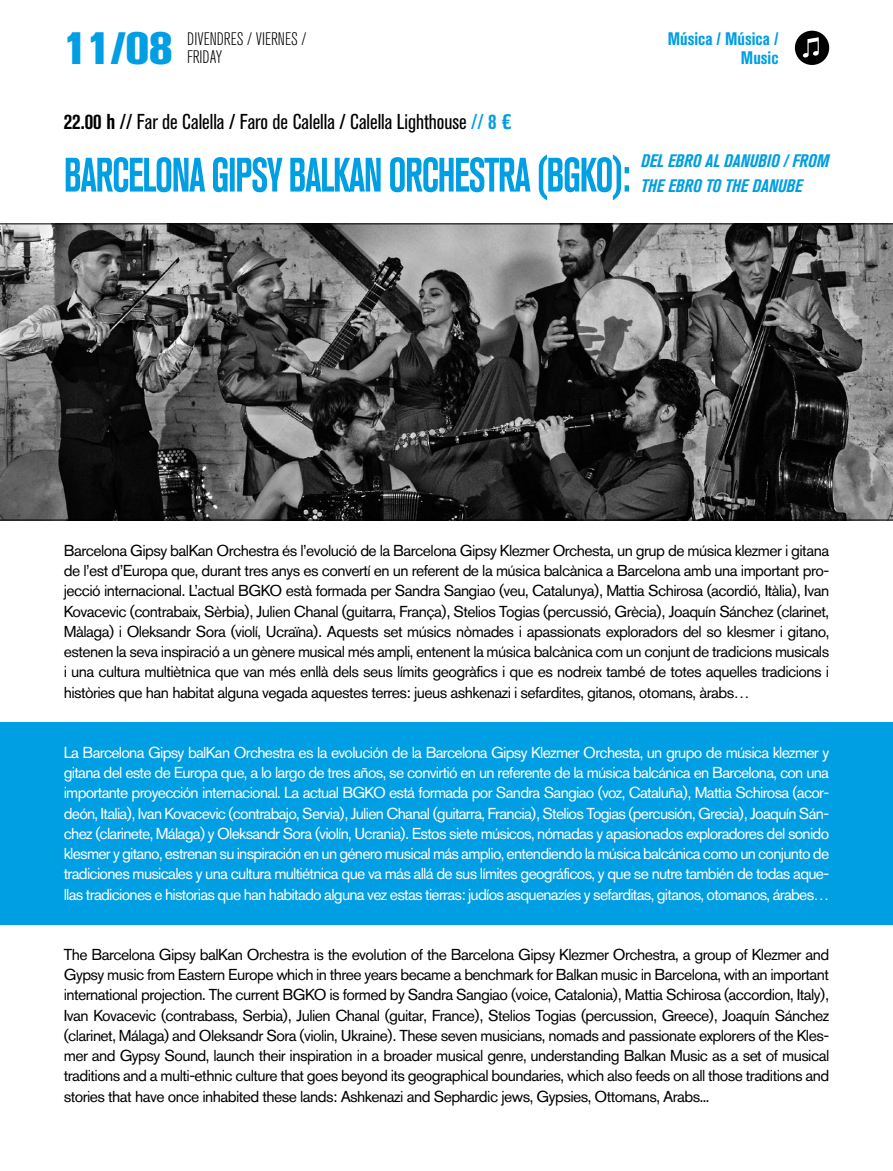
<style>
.page{position:relative;width:893px;height:1171px;background:#fff}
.page>*{position:absolute;margin:0;border:0;box-sizing:border-box;transform-origin:0 0}
.t1{font:800 45px "Akzidenz Grotesk BQ";color:#009ee3}
.t2{font:condensed 21.38px "Akzidenz Grotesk BQ";color:#000}
.t3{font:italic 700 condensed 18px/24.3px "Akzidenz Grotesk BQ";color:#009ee3}
.t4{font:300 condensed 18px/18px "Akzidenz Grotesk BQ";color:#000}
.t5{font:700 condensed 18px "Akzidenz Grotesk BQ";color:#009ee3}
.t6{font:15.75px/20.2px "Akzidenz Grotesk BQ";letter-spacing:-.035em;color:#000;text-align:justify}
.t7{font:15.75px/20.2px "Akzidenz Grotesk BQ";letter-spacing:-.045em;color:#fff;text-align:justify}
.s1{font-weight:700}
.s2{color:#009ee3}
.s3{font-weight:700;color:#009ee3}
</style>
<div class="page">
<img style="left:0;top:224px;width:893px;height:296px">
<div style="left:0;top:722px;width:893px;height:203px;background:#009ee3"></div>
<hr style="left:0;top:223px;width:893px;height:1px;background:#000">
<hr style="left:0;top:520px;width:893px;height:1px;background:#000">
<svg style="left:795px;top:31px;width:34px;height:34px"></svg>
<svg style="left:66px;top:155px;width:563px;height:45px"></svg>
<p class="t1" style="left:64px;top:22px;width:110px">11/08</p>
<p class="t4" style="left:187px;top:31px;width:121px">DIVENDRES / VIERNES /<br>FRIDAY</p>
<p class="t2" style="left:64px;top:109px;width:450px"><span class="s1">22.00 h</span> // Far de Calella / Faro de Calella / Calella Lighthouse <span class="s2">//</span> <span class="s3">8 €</span></p>
<p class="t5" style="left:668px;top:28px;width:112px">Música / Música /</p>
<p class="t5" style="left:741px;top:47px;width:39px">Music</p>
<p class="t3" style="left:641px;top:149px;width:190px">DEL EBRO AL DANUBIO / FROM<br>THE EBRO TO THE DANUBE</p>
<p class="t6" style="left:64px;top:540px;width:767px">Barcelona Gipsy balKan Orchestra és l’evolució de la Barcelona Gipsy Klezmer Orchesta, un grup de música klezmer i gitana de l’est d’Europa que, durant tres anys es convertí en un referent de la música balcànica a Barcelona amb una important pro&shy;jecció internacional. L’actual BGKO està formada per Sandra Sangiao (veu, Catalunya), Mattia Schirosa (acordió, Itàlia), Ivan Kovacevic (contrabaix, Sèrbia), Julien Chanal (guitarra, França), Stelios Togias (percussió, Grècia), Joaquín Sánchez (clarinet, Màlaga) i Oleksandr Sora (violí, Ucraïna). Aquests set músics nòmades i apassionats exploradors del so klesmer i gitano, estenen la seva inspiració a un gènere musical més ampli, entenent la música balcànica com un conjunt de tradicions musicals i una cultura multiètnica que van més enllà dels seus límits geogràfics i que es nodreix també de totes aquelles tradicions i històries que han habitat alguna vegada aquestes terres: jueus ashkenazi i sefardites, gitanos, otomans, àrabs…</p>
<p class="t7" style="left:64px;top:742px;width:767px">La Barcelona Gipsy balKan Orchestra es la evolución de la Barcelona Gipsy Klezmer Orchesta, un grupo de música klezmer y gitana del este de Europa que, a lo largo de tres años, se convirtió en un referente de la música balcánica en Barcelona, con una importante proyección internacional. La actual BGKO está formada por Sandra Sangiao (voz, Cataluña), Mattia Schirosa (acor&shy;deón, Italia), Ivan Kovacevic (contrabajo, Servia), Julien Chanal (guitarra, Francia), Stelios Togias (percusión, Grecia), Joaquín Sán&shy;chez (clarinete, Málaga) y Oleksandr Sora (violín, Ucrania). Estos siete músicos, nómadas y apasionados exploradores del sonido klesmer y gitano, estrenan su inspiración en un género musical más amplio, entendiendo la música balcánica como un conjunto de tradiciones musicales y una cultura multiétnica que va más allá de sus límites geográficos, y que se nutre también de todas aque&shy;llas tradiciones e historias que han habitado alguna vez estas tierras: judíos asquenazíes y sefarditas, gitanos, otomanos, árabes…</p>
<p class="t6" style="left:64px;top:944px;width:767px">The Barcelona Gipsy balKan Orchestra is the evolution of the Barcelona Gipsy Klezmer Orchestra, a group of Klezmer and Gypsy music from Eastern Europe which in three years became a benchmark for Balkan music in Barcelona, with an important international projection. The current BGKO is formed by Sandra Sangiao (voice, Catalonia), Mattia Schirosa (accordion, Italy), Ivan Kovacevic (contrabass, Serbia), Julien Chanal (guitar, France), Stelios Togias (percussion, Greece), Joaquín Sánchez (clarinet, Málaga) and Oleksandr Sora (violin, Ukraine). These seven musicians, nomads and passionate explorers of the Kles&shy;mer and Gypsy Sound, launch their inspiration in a broader musical genre, understanding Balkan Music as a set of musical traditions and a multi-ethnic culture that goes beyond its geographical boundaries, which also feeds on all those traditions and stories that have once inhabited these lands: Ashkenazi and Sephardic jews, Gypsies, Ottomans, Arabs...</p>
</div>
